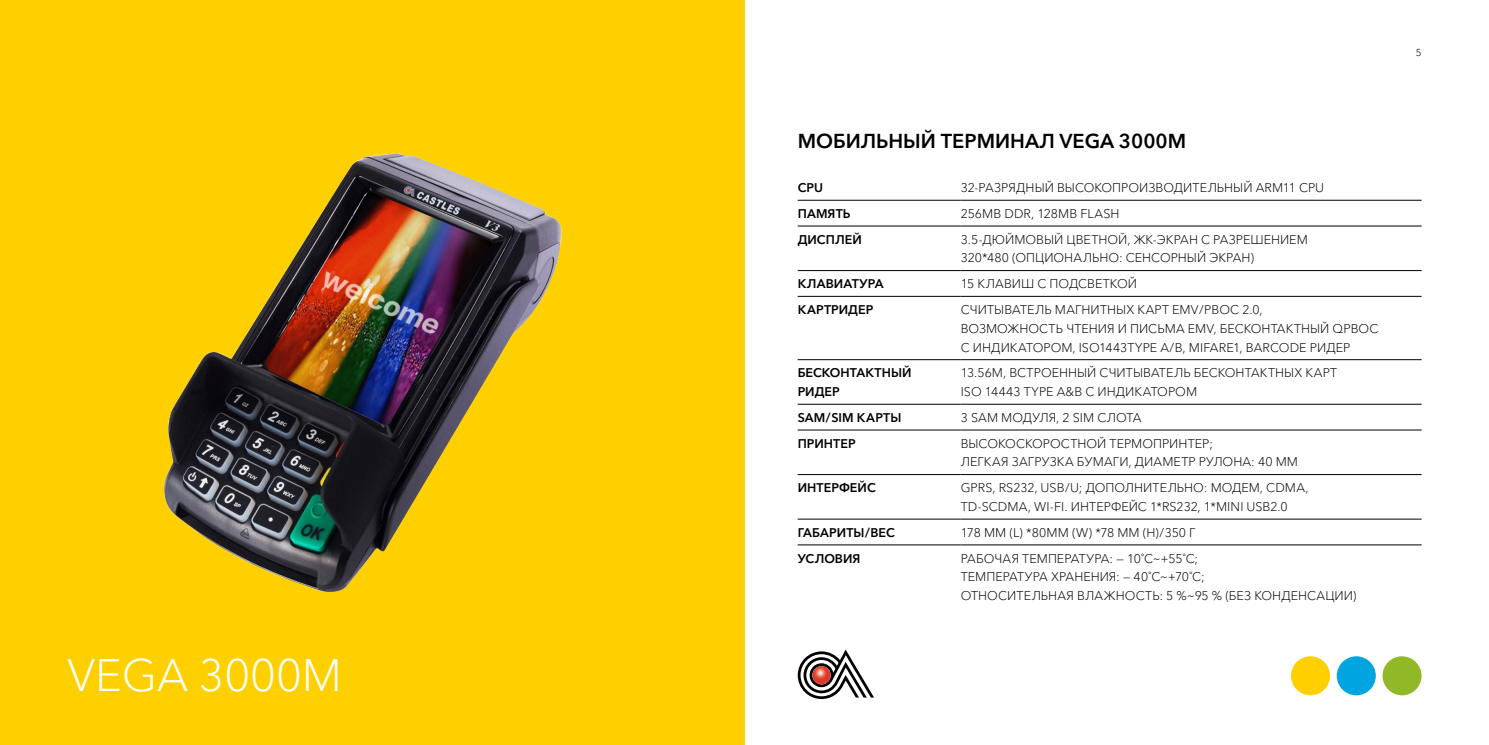
<style>
.page{position:relative;width:1489px;height:745px;background:#fff}
.page>*{position:absolute;margin:0;border:0;box-sizing:border-box;transform-origin:0 0}
.t1{font:300 45px "Avenir Next Cyr";color:#fff}
.t2{font:600 20px "Avenir Next Cyr";color:#000}
.t3{font:300 12.5px/18.8px "Avenir Next Cyr";color:#000}
.t4{font:600 12.5px/18.8px "Avenir Next Cyr";letter-spacing:.005em;color:#000}
.t5{font:300 10px "Avenir Next Cyr";color:#000}
</style>
<div class="page">
<div style="left:1336px;top:656px;width:39px;height:38px;background:#00a5e0;border-radius:50%"></div>
<div style="left:1382px;top:656px;width:39px;height:38px;background:#90b827;border-radius:50%"></div>
<div style="left:1290px;top:656px;width:39px;height:38px;background:#ffd000;border-radius:50%"></div>
<svg style="left:797px;top:649px;width:77px;height:49px"></svg>
<div style="left:0;top:0;width:744px;height:744px;background:#ffd000"></div>
<img style="left:164px;top:153px;width:398px;height:440px">
<hr style="left:797px;top:200px;width:163px;height:1px;background:#000">
<hr style="left:960px;top:200px;width:461px;height:1px;background:#000">
<hr style="left:797px;top:225px;width:163px;height:1px;background:#000">
<hr style="left:960px;top:225px;width:461px;height:1px;background:#000">
<hr style="left:797px;top:270px;width:163px;height:1px;background:#000">
<hr style="left:960px;top:270px;width:461px;height:1px;background:#000">
<hr style="left:797px;top:296px;width:163px;height:1px;background:#000">
<hr style="left:960px;top:296px;width:461px;height:1px;background:#000">
<hr style="left:797px;top:359px;width:163px;height:1px;background:#000">
<hr style="left:960px;top:359px;width:461px;height:1px;background:#000">
<hr style="left:797px;top:403px;width:163px;height:1px;background:#000">
<hr style="left:960px;top:403px;width:461px;height:1px;background:#000">
<hr style="left:797px;top:429px;width:163px;height:1px;background:#000">
<hr style="left:960px;top:429px;width:461px;height:1px;background:#000">
<hr style="left:797px;top:474px;width:163px;height:1px;background:#000">
<hr style="left:960px;top:474px;width:461px;height:1px;background:#000">
<hr style="left:797px;top:518px;width:163px;height:1px;background:#000">
<hr style="left:960px;top:518px;width:461px;height:1px;background:#000">
<hr style="left:797px;top:544px;width:163px;height:1px;background:#000">
<hr style="left:960px;top:544px;width:461px;height:1px;background:#000">
<h1 class="t1" style="left:67px;top:648px;width:276px">VEGA 3000M</h1>
<h2 class="t2" style="left:797px;top:129px;width:390px">МОБИЛЬНЫЙ ТЕРМИНАЛ VEGA 3000M</h2>
<p class="t4" style="left:797px;top:178px;width:27px">CPU</p>
<p class="t3" style="left:960px;top:178px;width:365px">32‑РАЗРЯДНЫЙ ВЫСОКОПРОИЗВОДИТЕЛЬНЫЙ ARM11 CPU</p>
<p class="t4" style="left:797px;top:204px;width:54px">ПАМЯТЬ</p>
<p class="t3" style="left:960px;top:204px;width:160px">256MB DDR, 128MB FLASH</p>
<p class="t4" style="left:797px;top:230px;width:66px">ДИСПЛЕЙ</p>
<p class="t3" style="left:960px;top:230px;width:348px">3.5‑ДЮЙМОВЫЙ ЦВЕТНОЙ, ЖК-ЭКРАН С РАЗРЕШЕНИЕМ<br>320*480 (ОПЦИОНАЛЬНО: СЕНСОРНЫЙ ЭКРАН)</p>
<p class="t4" style="left:797px;top:274px;width:87px">КЛАВИАТУРА</p>
<p class="t3" style="left:960px;top:274px;width:178px">15 КЛАВИШ С ПОДСВЕТКОЙ</p>
<p class="t4" style="left:797px;top:300px;width:77px">КАРТРИДЕР</p>
<p class="t3" style="left:960px;top:300px;width:419px">СЧИТЫВАТЕЛЬ МАГНИТНЫХ КАРТ EMV/PBOC 2.0,<br>ВОЗМОЖНОСТЬ ЧТЕНИЯ И ПИСЬМА EMV, БЕСКОНТАКТНЫЙ QPBOC<br>С ИНДИКАТОРОМ, ISO1443TYPE A/B, MIFARE1, BARCODE РИДЕР</p>
<p class="t4" style="left:797px;top:363px;width:115px">БЕСКОНТАКТНЫЙ<br>РИДЕР</p>
<p class="t3" style="left:960px;top:363px;width:378px">13.56M, ВСТРОЕННЫЙ СЧИТЫВАТЕЛЬ БЕСКОНТАКТНЫХ КАРТ<br>ISO 14443 TYPE A&amp;B С ИНДИКАТОРОМ</p>
<p class="t4" style="left:797px;top:408px;width:105px">SAM/SIM КАРТЫ</p>
<p class="t3" style="left:960px;top:408px;width:182px">3 SAM МОДУЛЯ, 2 SIM СЛОТА</p>
<p class="t4" style="left:797px;top:433px;width:60px">ПРИНТЕР</p>
<p class="t3" style="left:960px;top:433px;width:339px">ВЫСОКОСКОРОСТНОЙ ТЕРМОПРИНТЕР;<br>ЛЕГКАЯ ЗАГРУЗКА БУМАГИ, ДИАМЕТР РУЛОНА: 40 ММ</p>
<p class="t4" style="left:797px;top:478px;width:79px">ИНТЕРФЕЙС</p>
<p class="t3" style="left:960px;top:478px;width:349px">GPRS, RS232, USB/U; ДОПОЛНИТЕЛЬНО: МОДЕМ, CDMA,<br>TD-SCDMA, WI-FI. ИНТЕРФЕЙС 1*RS232, 1*MINI USB2.0</p>
<p class="t4" style="left:797px;top:522px;width:99px">ГАБАРИТЫ/ВЕС</p>
<p class="t3" style="left:960px;top:522px;width:236px">178 ММ (L) *80MM (W) *78 ММ (H)/350 Г</p>
<p class="t4" style="left:797px;top:548px;width:64px">УСЛОВИЯ</p>
<p class="t3" style="left:960px;top:548px;width:397px">РАБОЧАЯ ТЕМПЕРАТУРА: — 10˚С~+55˚С;<br>ТЕМПЕРАТУРА ХРАНЕНИЯ: — 40˚С~+70˚С;<br>ОТНОСИТЕЛЬНАЯ ВЛАЖНОСТЬ: 5 %~95 % (БЕЗ КОНДЕНСАЦИИ)</p>
<p class="t5" style="left:1415px;top:47px;width:7px">5</p>
</div>
